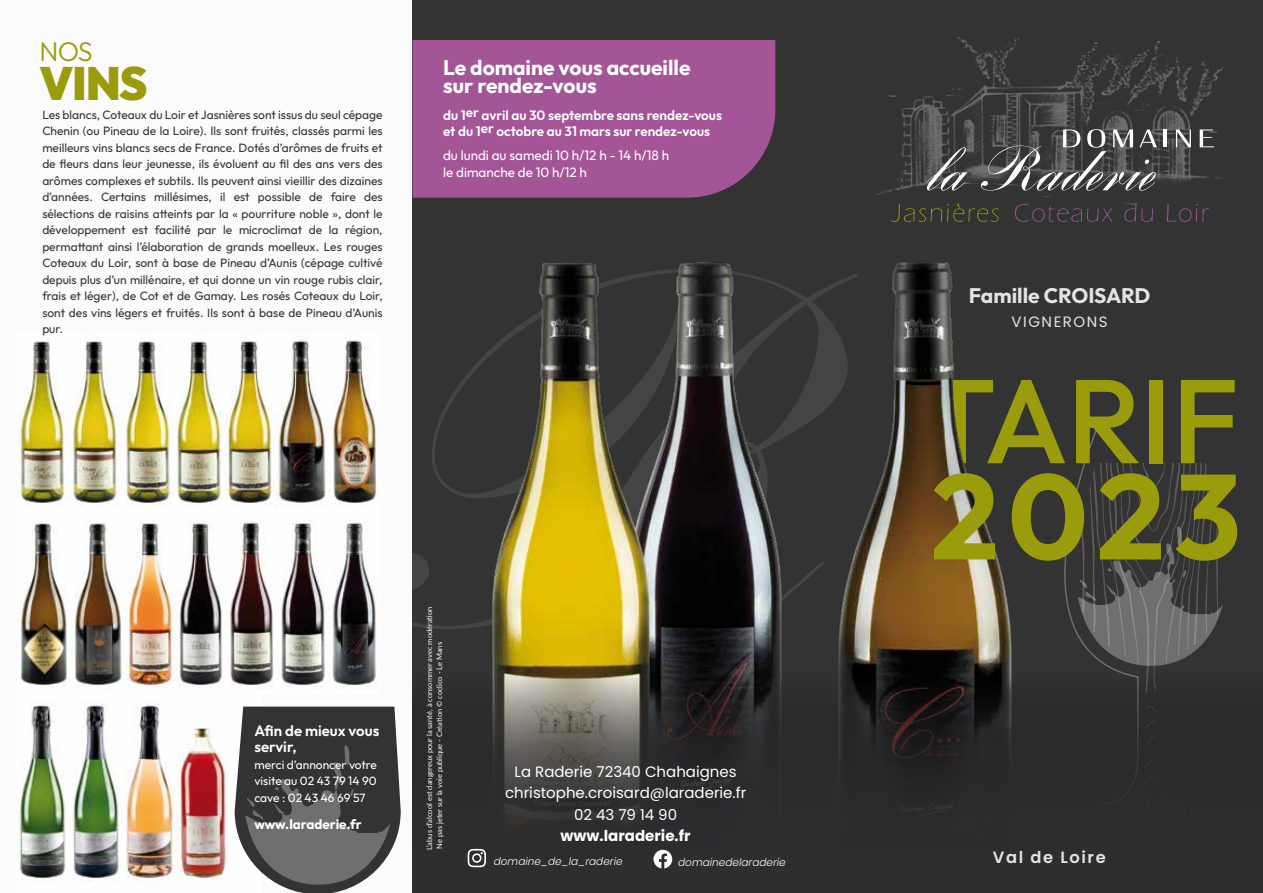
<style>
.page{position:relative;width:1263px;height:893px;background:#fff}
.page>*{position:absolute;margin:0;border:0;box-sizing:border-box;transform-origin:0 0}
.t1{font:700 120.15px "Outfit";color:#9b9c0b}
.t2{font:500 118.95px "Outfit";letter-spacing:-.01em;color:#9b9c0b}
.t3{font:900 46.5px "Outfit";color:#9b9c0b}
.t4{font:300 27px "Outfit";color:#9b9c0b}
.t5{font:700 21px/18px "Outfit";color:#fff}
.t6{font:700 21px "Outfit";color:#e5e4e5}
.t7{font:600 16.35px "Poppins";letter-spacing:.1em;color:#e5e4e5}
.t8{font:15px/21.3px "Poppins";color:#fff;text-align:center}
.t9{font:600 15px/16.5px "Outfit";color:#fff}
.t10{font:700 15px "Poppins";color:#fff}
.t11{font:15px "Poppins";letter-spacing:.1em;color:#e5e4e5}
.t12{font:600 13.5px/16.5px "Outfit";color:#fff}
.t13{font:13.5px/16.5px "Outfit";color:#fff}
.t14{font:700 13.5px "Outfit";color:#fff}
.t15{font:12px/16.5px "Outfit";color:#333;text-align:justify}
.t16{font:12px/16.5px "Outfit";color:#fff;text-align:justify}
.t17{font:italic 300 10.5px "Poppins";color:#fff}
.t18{font:7.5px/10.1px "Lato";color:#fff}
</style>
<div class="page">
<div style="left:0;top:0;width:413px;height:893px;background:#fcfbfb"></div>
<div style="left:412px;top:0;width:851px;height:893px;background:#333"></div>
<img style="left:838px;top:262px;width:174px;height:413px">
<svg style="left:412px;top:269px;width:447px;height:360px"></svg>
<div style="left:412px;top:40px;width:363px;height:158px;background:#a45597"></div>
<img style="left:465px;top:262px;width:343px;height:413px">
<img style="left:876px;top:37px;width:347px;height:185px">
<hr style="left:1164px;top:130px;width:3px;height:17px;background:#fff">
<svg style="left:1176px;top:130px;width:15px;height:17px"></svg>
<svg style="left:1200px;top:130px;width:14px;height:17px"></svg>
<svg style="left:926px;top:147px;width:41px;height:44px"></svg>
<svg style="left:981px;top:129px;width:176px;height:62px"></svg>
<svg style="left:891px;top:204px;width:108px;height:18px"></svg>
<svg style="left:1015px;top:204px;width:97px;height:18px"></svg>
<svg style="left:1124px;top:204px;width:29px;height:18px"></svg>
<svg style="left:1167px;top:204px;width:42px;height:18px"></svg>
<img style="left:19px;top:705px;width:243px;height:177px">
<img style="left:20px;top:340px;width:358px;height:165px">
<img style="left:17px;top:522px;width:359px;height:167px">
<svg style="left:467px;top:675px;width:545px;height:194px"></svg>
<svg style="left:1064px;top:418px;width:159px;height:332px"></svg>
<svg style="left:235px;top:707px;width:166px;height:186px;background:#595959"></svg>
<svg style="left:468px;top:849px;width:18px;height:18px"></svg>
<svg style="left:653px;top:850px;width:19px;height:18px"></svg>
<h3 class="t4" style="left:39px;top:36px;width:55px">NOS</h3>
<h3 class="t3" style="left:39px;top:57px;width:110px">VINS</h3>
<p class="t15" style="left:42px;top:106px;width:342px">Les blancs, Coteaux du Loir et Jasnières sont issus du seul cépage Chenin (ou Pineau de la Loire). Ils sont fruités, classés parmi les meilleurs vins blancs secs de France. Dotés d’arômes de fruits et de fleurs dans leur jeunesse, ils évoluent au fil des ans vers des arômes complexes et subtils. Ils peuvent ainsi vieillir des dizaines d’années. Certains millésimes, il est possible de faire des sélections de raisins atteints par la « pourriture noble », dont le développement est facilité par le microclimat de la région, permattant ainsi l’élaboration de grands moelleux. Les rouges Coteaux du Loir, sont à base de Pineau d’Aunis (cépage cultivé depuis plus d’un millénaire, et qui donne un vin rouge rubis clair, frais et léger), de Cot et de Gamay. Les rosés Coteaux du Loir, sont des vins légers et fruités. Ils sont à base de Pineau d’Aunis pur.</p>
<h3 class="t5" style="left:443px;top:58px;width:249px">Le domaine vous accueille sur rendez-vous</h3>
<p class="t12" style="left:443px;top:106px;width:280px">du 1er avril au 30 septembre sans rendez-vous et du 1er octobre au 31 mars sur rendez-vous</p>
<p class="t13" style="left:443px;top:147px;width:227px">du lundi au samedi 10 h/12 h - 14 h/18 h le dimanche de 10 h/12 h</p>
<p class="t9" style="left:254px;top:722px;width:126px">Afin de mieux vous servir,</p>
<p class="t16" style="left:254px;top:756px;width:124px">merci d’annoncer votre visite au 02 43 79 14 90 cave : 02 43 46 69 57</p>
<p class="t14" style="left:254px;top:816px;width:109px">www.laraderie.fr</p>
<p class="t18" style="left:424px;top:850px;width:245px;rotate:-90deg">L’abus d’alcool est dangereux pour la santé, à consommer avec modération<br>Ne pas jeter sur la voie publique - Création © coclico - Le Mans</p>
<p class="t8" style="left:505px;top:761px;width:243px">La Raderie 72340 Chahaignes christophe.croisard@laraderie.fr<br>02 43 79 14 90</p>
<p class="t10" style="left:561px;top:827px;width:131px">www.laraderie.fr</p>
<p class="t17" style="left:494px;top:856px;width:130px">domaine_de_la_raderie</p>
<p class="t17" style="left:678px;top:856px;width:109px">domainedelaraderie</p>
<h3 class="t6" style="left:969px;top:283px;width:183px">Famille CROISARD</h3>
<p class="t11" style="left:1012px;top:313px;width:97px">VIGNERONS</p>
<h2 class="t2" style="left:922px;top:354px;width:318px">TARIF</h2>
<h1 class="t1" style="left:931px;top:449px;width:311px">2023</h1>
<h3 class="t7" style="left:993px;top:847px;width:114px">Val de Loire</h3>
</div>
